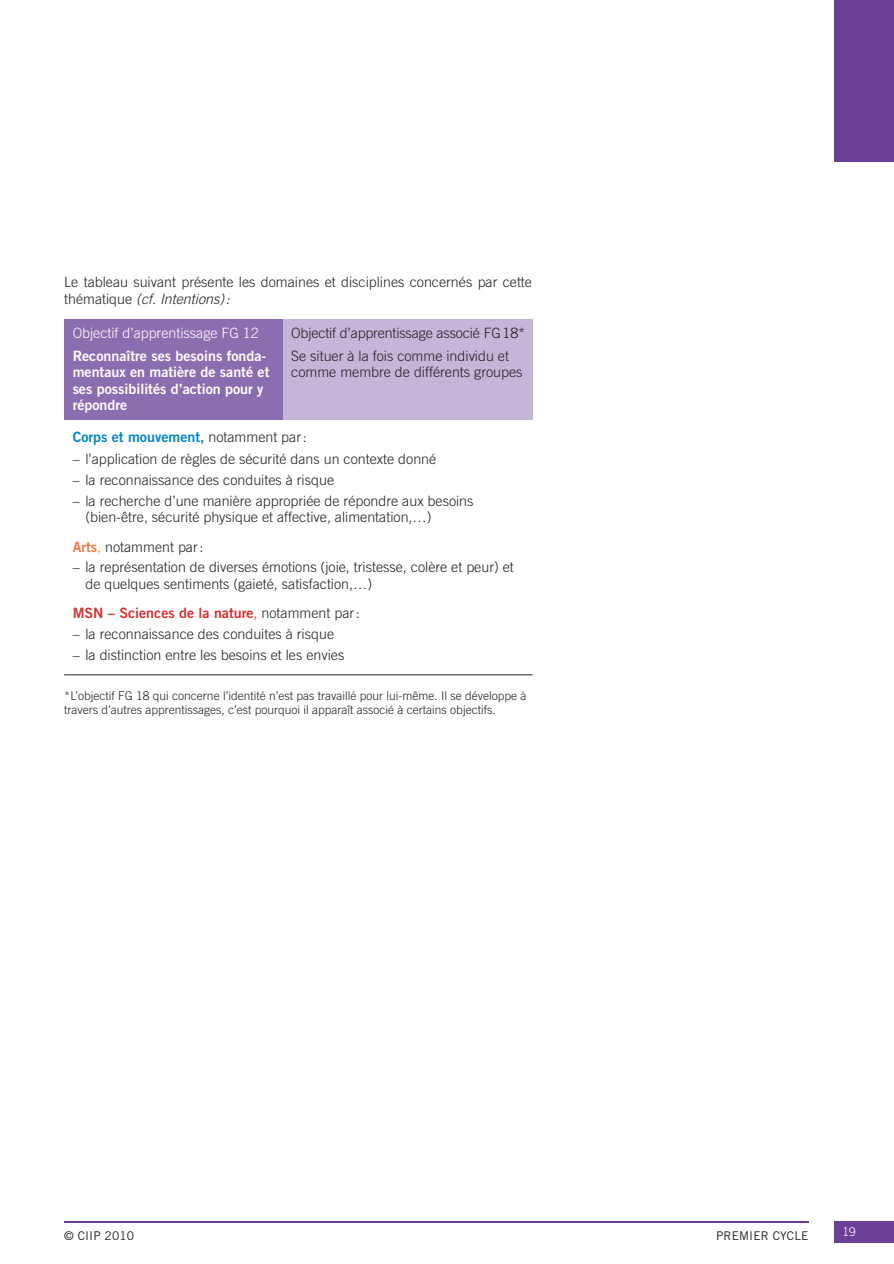
<style>
.page{position:relative;width:894px;height:1264px;background:#fff}
.page>*{position:absolute;margin:0;border:0;box-sizing:border-box;transform-origin:0 0}
.t1{font:300 14.25px/16.5px "Trade Gothic LT Std";color:#231f20}
.t2{font:14.25px/16.5px "Trade Gothic LT Std Bd 2";color:#fff}
.t3{font:14.25px "Trade Gothic LT Std Bd 2";color:#da2f32}
.t4{font:14.25px "Trade Gothic LT Std Bd 2";color:#0084ca}
.t5{font:300 14.25px "Trade Gothic LT Std";color:#fff}
.t6{font:300 12px/14px "Trade Gothic LT Std";color:#231f20}
.t7{font:12px "Trade Gothic LT Std";letter-spacing:.01em;color:#231f20}
.t8{font:300 12px "Trade Gothic LT Std";color:#fff}
.s1{font-style:italic}
.s2{font-family:"Trade Gothic LT Std";font-weight:300;color:#231f20}
.s3{font-family:"Trade Gothic LT Std Bd 2";font-weight:400;color:#f47943}
.s4{color:#f47943}
.s5{font-family:"Trade Gothic LT Std";font-weight:300}
</style>
<div class="page">
<div style="left:64px;top:319px;width:219px;height:100px;background:#8c6db0"></div>
<div style="left:283px;top:319px;width:249px;height:100px;background:#c4b6d8"></div>
<hr style="left:64px;top:674px;width:468px;height:1px;background:#231f20">
<hr style="left:64px;top:1221px;width:744px;height:1px;background:#6b3e98">
<div style="left:834px;top:1221px;width:60px;height:21px;background:#6b3e98"></div>
<div style="left:834px;top:0;width:60px;height:162px;background:#6b3e98"></div>
<p class="t1" style="left:64px;top:275px;width:469px;line-height:17.2px">Le tableau suivant présente les domaines et disciplines concernés par cette thématique <span class="s1">(cf. Intentions) :</span></p>
<p class="t5" style="left:73px;top:327px;width:188px">Objectif d’apprentissage FG 12</p>
<p class="t2" style="left:73px;top:348px;width:198px">Reconnaître ses besoins fonda&shy;mentaux en matière de santé et ses possibilités d’action pour y répondre</p>
<p class="t1" style="left:291px;top:322px;width:235px;line-height:23px">Objectif d’apprentissage associé FG 18*<br>Se situer à la fois comme individu et</p>
<p class="t1" style="left:291px;top:365px;width:233px">comme membre de différents groupes</p>
<p class="t4" style="left:73px;top:432px;width:236px">Corps et mouvement, <span class="s2">notamment par :</span></p>
<p class="t1" style="left:73px;top:452px;width:365px">– l’application de règles de sécurité dans un contexte donné</p>
<p class="t1" style="left:73px;top:473px;width:263px">– la reconnaissance des conduites à risque</p>
<p class="t1" style="left:85px;top:494px;width:389px;text-indent:-13px">– la recherche d’une manière appropriée de répondre aux besoins (bien-être, sécurité physique et affective, alimentation,…)</p>
<p class="t1" style="left:73px;top:539px;width:132px"><span class="s3">Arts</span><span class="s4">,</span> notamment par :</p>
<p class="t1" style="left:85px;top:560px;width:430px;text-indent:-13px">– la représentation de diverses émotions (joie, tristesse, colère et peur) et de quelques sentiments (gaieté, satisfaction,…)</p>
<p class="t3" style="left:73px;top:608px;width:289px">MSN – Sciences de la nature<span class="s5">,</span> <span class="s2">notamment par :</span></p>
<p class="t1" style="left:73px;top:627px;width:263px">– la reconnaissance des conduites à risque</p>
<p class="t1" style="left:73px;top:647px;width:273px">– la distinction entre les besoins et les envies</p>
<p class="t6" style="left:64px;top:690px;width:464px">* L’objectif FG 18 qui concerne l’identité n’est pas travaillé pour lui-même. Il se développe à travers d’autres apprentissages, c’est pourquoi il apparaît associé à certains objectifs.</p>
<p class="t7" style="left:64px;top:1231px;width:72px">© CIIP 2010</p>
<p class="t8" style="left:842px;top:1227px;width:15px">19</p>
<p class="t7" style="left:716px;top:1231px;width:94px">PREMIER CYCLE</p>
</div>
